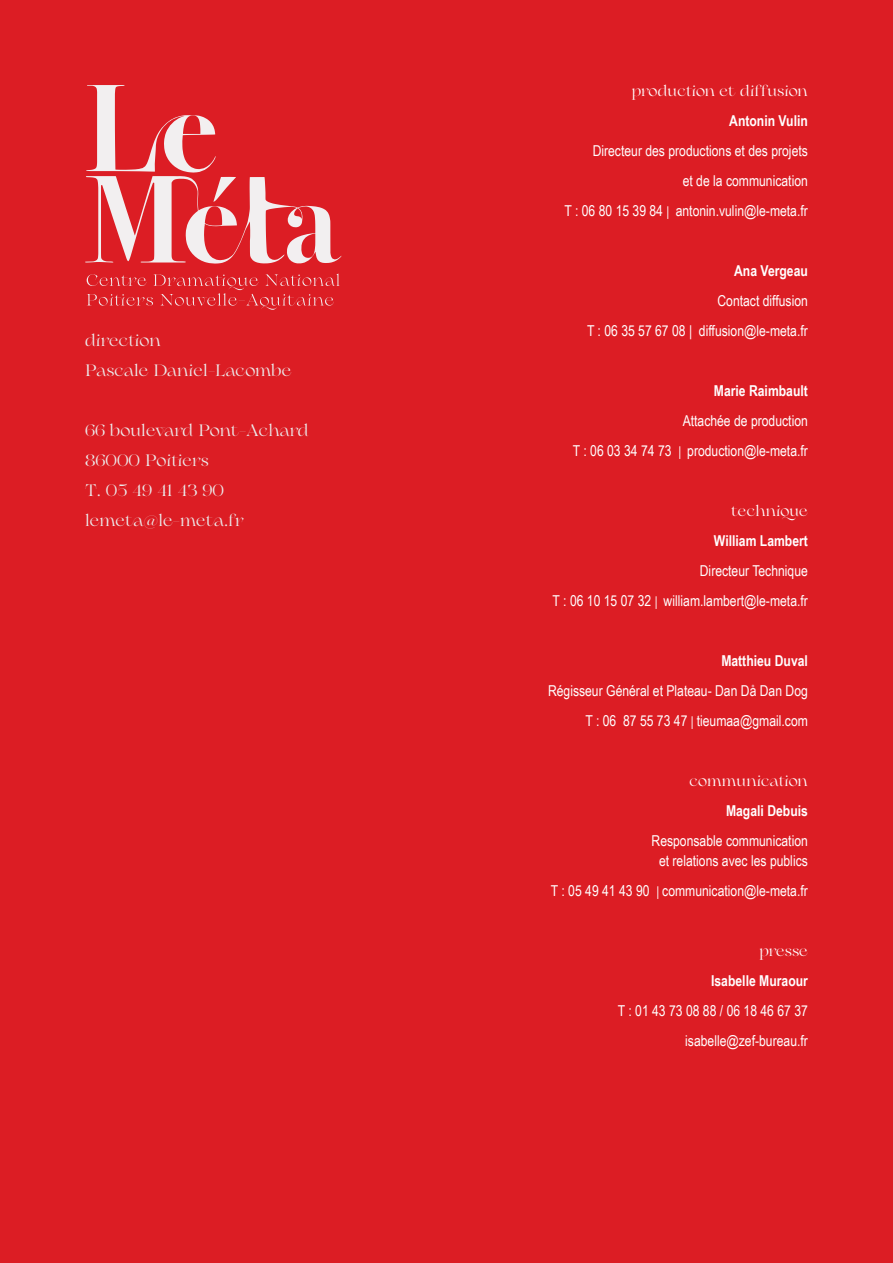
<style>
.page{position:relative;width:893px;height:1263px;background:#dc1d24}
.page>*{position:absolute;margin:0;border:0;box-sizing:border-box;transform-origin:0 0}
.t1{font:700 16.5px/30px "Erotique";color:#ecebeb}
.t2{font:15px/30px "Arial Narrow";color:#fff;text-align:right}
.t3{font:700 15px "Arial Narrow";color:#fff}
.t4{font:700 15px "Erotique";color:#fff}
.s1{font-size:13.5px}
</style>
<div class="page">
<svg style="left:85px;top:85px;width:257px;height:179px"></svg>
<svg style="left:87px;top:274px;width:253px;height:36px"></svg>
<p class="t1" style="left:85px;top:326px;width:208px">direction<br>Pascale Daniel-Lacombe</p>
<p class="t1" style="left:85px;top:416px;width:225px">66 boulevard Pont-Achard<br>86000 Poitiers<br>T. 05 49 41 43 90 lemeta@le-meta.fr</p>
<p class="t4" style="left:632px;top:82px;width:177px">production et diffusion</p>
<p class="t3" style="left:729px;top:110px;width:80px">Antonin Vulin</p>
<p class="t2" style="left:564px;top:135px;width:245px">Directeur des productions et des projets<br>et de la communication<br>T : 06 80 15 39 84 <span class="s1">|</span> antonin.vulin@le-meta.fr</p>
<p class="t3" style="left:734px;top:260px;width:75px">Ana Vergeau</p>
<p class="t2" style="left:587px;top:285px;width:222px">Contact diffusion<br>T : 06 35 57 67 08 | diffusion@le-meta.fr</p>
<p class="t3" style="left:714px;top:380px;width:96px">Marie Raimbault</p>
<p class="t2" style="left:573px;top:405px;width:237px">Attachée de production<br>T : 06 03 34 74 73 <span class="s1">|</span> production@le-meta.fr</p>
<p class="t4" style="left:731px;top:502px;width:78px">technique</p>
<p class="t3" style="left:714px;top:530px;width:95px">William Lambert</p>
<p class="t2" style="left:553px;top:555px;width:257px">Directeur Technique<br>T : 06 10 15 07 32 <span class="s1">|</span> william.lambert@le-meta.fr</p>
<p class="t3" style="left:721px;top:650px;width:88px">Matthieu Duval</p>
<p class="t2" style="left:548px;top:675px;width:261px">Régisseur Général et Plateau- Dan Då Dan Dog<br>T : 06 87 55 73 47 <span class="s1">|</span> tieumaa@gmail.com</p>
<p class="t4" style="left:689px;top:772px;width:120px">communication</p>
<p class="t3" style="left:726px;top:800px;width:83px">Magali Debuis</p>
<p class="t2" style="left:651px;top:831px;width:158px;line-height:19.5px;text-align:center">Responsable communication et relations avec les publics</p>
<p class="t2" style="left:551px;top:875px;width:258px">T : 05 49 41 43 90 <span class="s1">|</span> communication@le-meta.fr</p>
<p class="t4" style="left:759px;top:942px;width:50px">presse</p>
<p class="t3" style="left:711px;top:969px;width:98px">Isabelle Muraour</p>
<p class="t2" style="left:618px;top:995px;width:192px">T : 01 43 73 08 88 / 06 18 46 67 37 isabelle@zef-bureau.fr</p>
</div>
